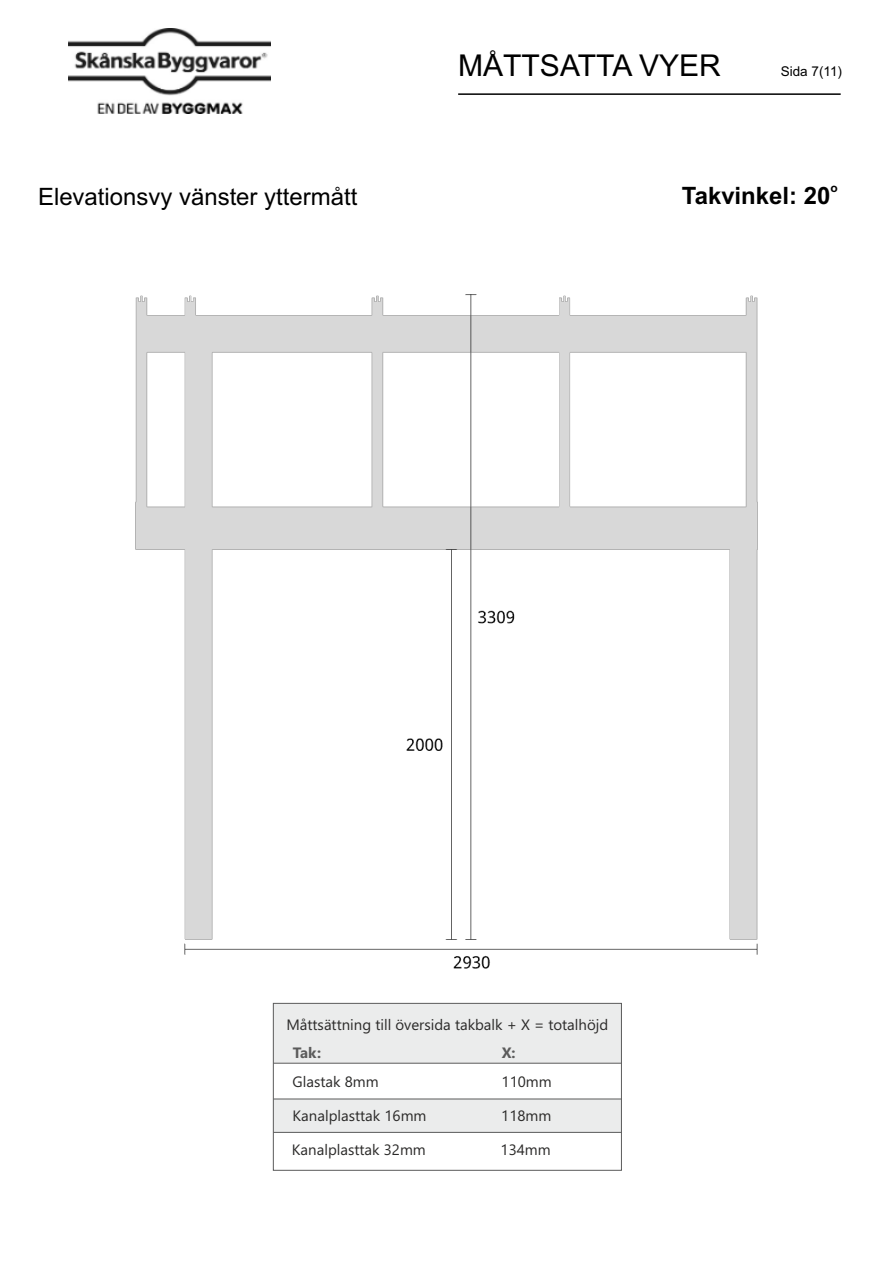
<style>
.page{position:relative;width:893px;height:1263px;background:#fff}
.page>*{position:absolute;margin:0;border:0;box-sizing:border-box;transform-origin:0 0}
.t1{font:30px "Arial";color:#000}
.t2{font:24px "Arial";color:#000}
.t3{font:700 24px "Arial";color:#000}
.t4{font:15px "Gadugi";color:#2b2a29}
.t5{font:700 15px "Gadugi";color:#5b5b5b}
.t6{font:13.5px "Arial";color:#000}
.t7{font:700 12px "Arial";color:#000}
</style>
<div class="page">
<img style="left:68px;top:28px;width:203px;height:86px">
<hr style="left:458px;top:93px;width:383px;height:2px;background:#000">
<div style="left:273px;top:1003px;width:348px;height:60px;background:#ebecec"></div>
<div style="left:273px;top:1099px;width:348px;height:33px;background:#ebecec"></div>
<hr style="left:273px;top:1063px;width:348px;height:1px;background:#5b5b5b">
<hr style="left:273px;top:1099px;width:348px;height:1px;background:#5b5b5b">
<hr style="left:273px;top:1132px;width:348px;height:1px;background:#5b5b5b">
<div style="left:273px;top:1003px;width:349px;height:167px;border:1px solid #5b5b5b"></div>
<img style="left:136px;top:294px;width:621px;height:675px">
<h2 class="t2" style="left:38px;top:187px;width:321px">Elevationsvy vänster yttermått</h2>
<h1 class="t1" style="left:458px;top:54px;width:264px">MÅTTSATTA VYER</h1>
<p class="t6" style="left:781px;top:66px;width:63px">Sida 7(11)</p>
<p class="t7" style="left:830px;top:183px;width:9px">o</p>
<h2 class="t3" style="left:682px;top:186px;width:150px">Takvinkel: 20</h2>
<p class="t4" style="left:286px;top:1019px;width:323px">Måttsättning till översida takbalk + X = totalhöjd</p>
<p class="t5" style="left:293px;top:1047px;width:30px">Tak:</p>
<p class="t5" style="left:502px;top:1047px;width:15px">X:</p>
<p class="t4" style="left:293px;top:1076px;width:88px">Glastak 8mm</p>
<p class="t4" style="left:293px;top:1110px;width:135px">Kanalplasttak 16mm</p>
<p class="t4" style="left:502px;top:1076px;width:52px">110mm</p>
<p class="t4" style="left:501px;top:1110px;width:52px">118mm</p>
<p class="t4" style="left:292px;top:1144px;width:135px">Kanalplasttak 32mm</p>
<p class="t4" style="left:501px;top:1144px;width:52px">134mm</p>
</div>
